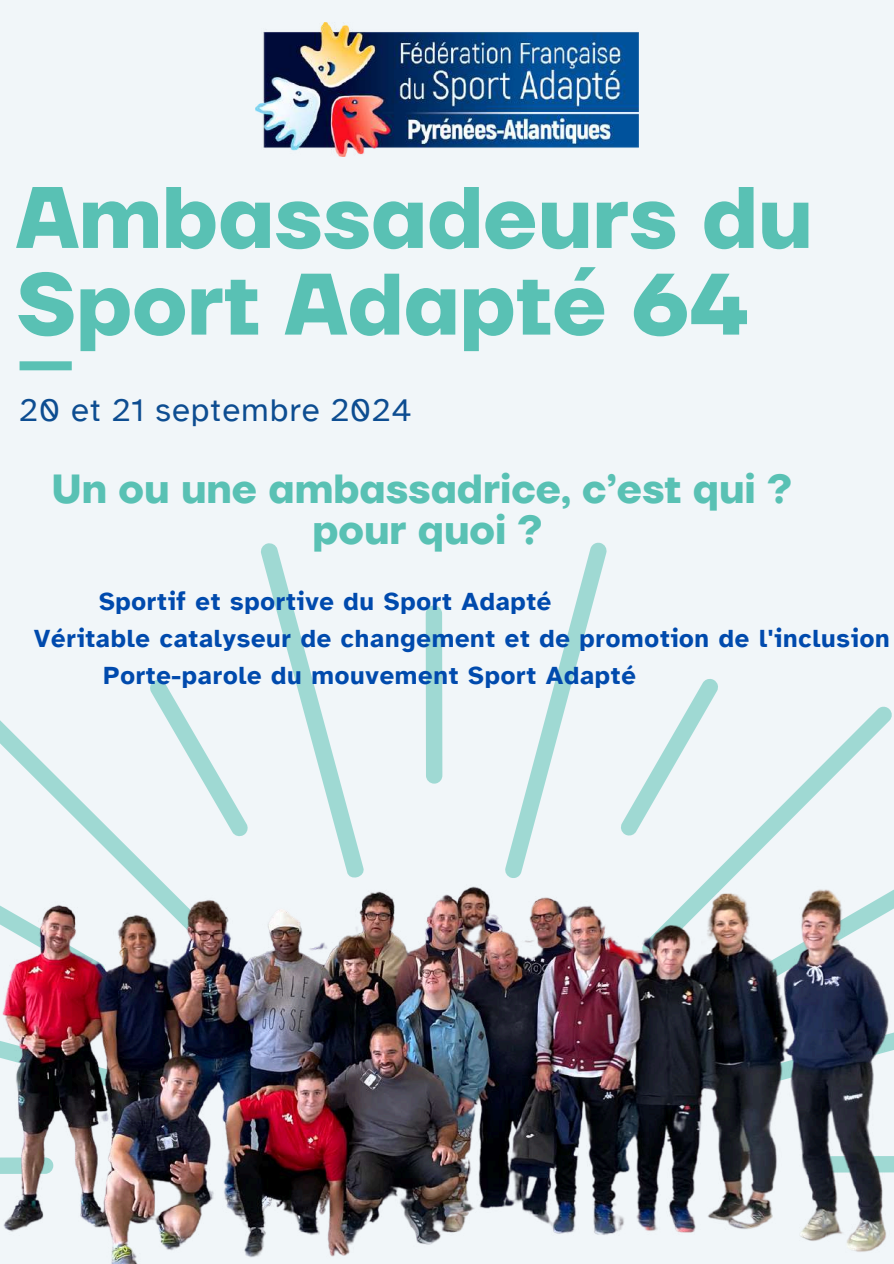
<style>
.page{position:relative;width:894px;height:1264px;background:#fff}
.page>*{position:absolute;margin:0;border:0;box-sizing:border-box;transform-origin:0 0}
.t1{font:700 87px/86.7px "TT Firs Neue";color:#59c1b4}
.t2{font:700 40.5px/40.5px "TT Firs Neue";color:#59c1b4;text-align:center}
.t3{font:33px "Atkinson Hyperlegible";letter-spacing:.03em;color:#0d4d91}
.t4{font:700 25.5px "Atkinson Hyperlegible";letter-spacing:.03em;color:#004aad}
</style>
<div class="page">
<div style="left:0;top:0;width:893px;height:1263px;background:#f1f6f9"></div>
<div style="left:20px;top:361px;width:52px;height:9px;background:#59c1b4"></div>
<img style="left:255px;top:22px;width:383px;height:134px">
<svg style="left:261px;top:543px;width:39px;height:88px"></svg>
<svg style="left:568px;top:542px;width:39px;height:89px"></svg>
<svg style="left:425px;top:605px;width:17px;height:26px"></svg>
<img style="left:0;top:631px;width:893px;height:632px">
<h1 class="t1" style="left:16px;top:178px;width:797px">Ambassadeurs du<br>Sport Adapté 64</h1>
<p class="t3" style="left:20px;top:390px;width:393px">20 et 21 septembre 2024</p>
<h2 class="t2" style="left:51px;top:470px;width:741px">Un ou une ambassadrice, c’est qui ? pour quoi ?</h2>
<p class="t4" style="left:99px;top:586px;width:453px">Sportif et sportive du Sport Adapté</p>
<p class="t4" style="left:34px;top:623px;width:857px">Véritable catalyseur de changement et de promotion de l'inclusion</p>
<p class="t4" style="left:104px;top:660px;width:533px">Porte-parole du mouvement Sport Adapté</p>
</div>
